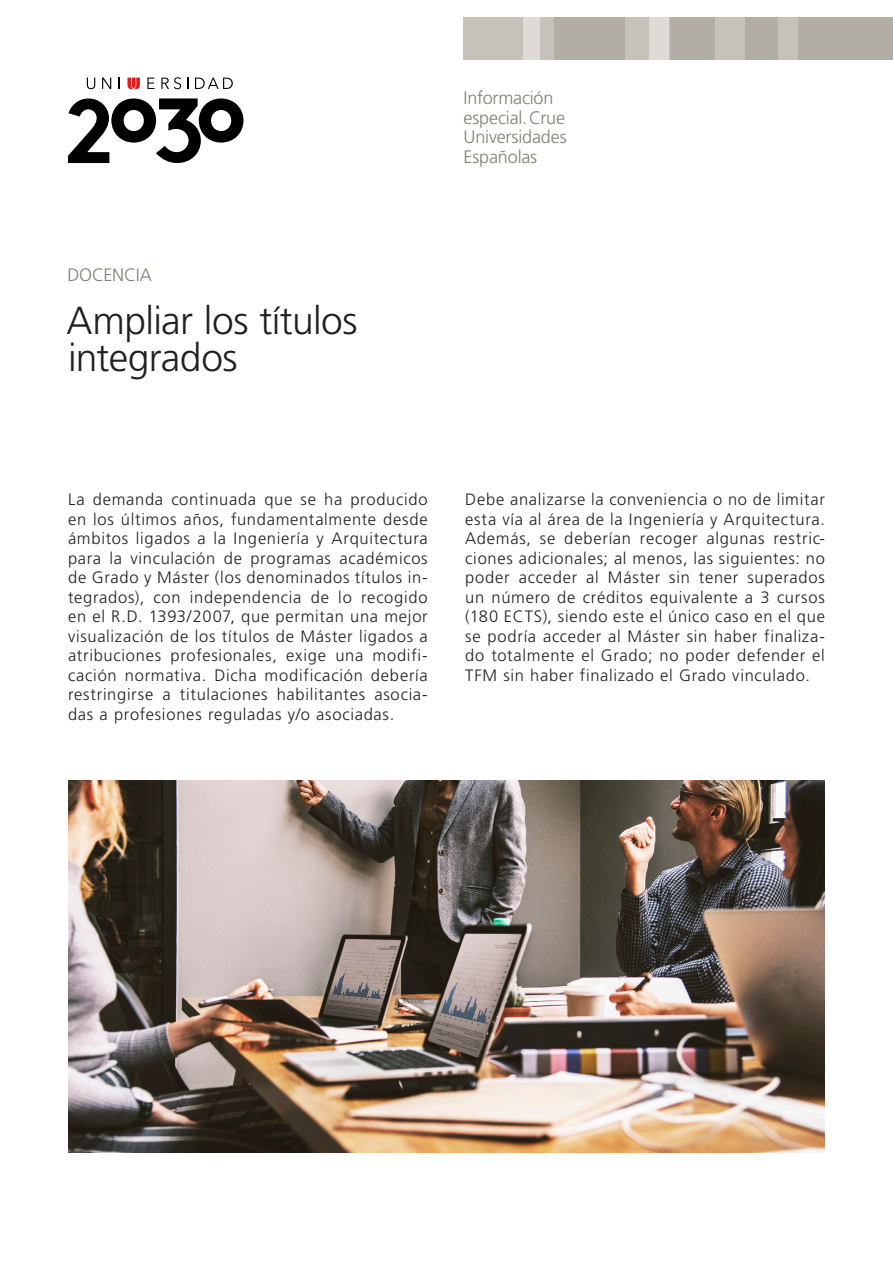
<style>
.page{position:relative;width:893px;height:1263px;background:#fff}
.page>*{position:absolute;margin:0;border:0;box-sizing:border-box;transform-origin:0 0}
.Título{font:300 39px/37.5px "Frutiger LT Std";letter-spacing:-.015em;color:#231f20}
.Entradilla_Título{font:300 18px/19.5px "Frutiger LT Std";letter-spacing:-.01em;color:#82806e}
.Texto_Seguido{font:300 16.5px/19.5px "Frutiger LT Std";letter-spacing:.045em;color:#231f20;text-align:justify}
</style>
<div class="page">
<div style="left:798px;top:17px;width:95px;height:43px;background:#b2ada6"></div>
<div style="left:523px;top:17px;width:18px;height:43px;background:#dedbd7"></div>
<div style="left:463px;top:17px;width:60px;height:43px;background:#c5c2bb"></div>
<div style="left:777px;top:17px;width:21px;height:43px;background:#c5c2bb"></div>
<div style="left:649px;top:17px;width:21px;height:43px;background:#dedbd7"></div>
<div style="left:541px;top:17px;width:13px;height:43px;background:#c5c2bb"></div>
<div style="left:624px;top:17px;width:25px;height:43px;background:#c5c2bb"></div>
<div style="left:554px;top:17px;width:70px;height:43px;background:#b2ada6"></div>
<div style="left:715px;top:17px;width:30px;height:43px;background:#c5c2bb"></div>
<div style="left:745px;top:17px;width:32px;height:43px;background:#b2ada6"></div>
<div style="left:670px;top:17px;width:45px;height:43px;background:#b2ada6"></div>
<svg style="left:68px;top:98px;width:175px;height:65px"></svg>
<svg style="left:87px;top:78px;width:8px;height:11px"></svg>
<svg style="left:102px;top:78px;width:9px;height:11px"></svg>
<svg style="left:147px;top:78px;width:8px;height:11px"></svg>
<svg style="left:161px;top:77px;width:20px;height:12px"></svg>
<svg style="left:195px;top:78px;width:38px;height:11px"></svg>
<svg style="left:127px;top:78px;width:13px;height:11px"></svg>
<img style="left:68px;top:780px;width:757px;height:372px">
<p class="Entradilla_Título" style="left:67px;top:265px;width:86px">DOCENCIA</p>
<p class="Título" style="left:67px;top:302px;width:293px">Ampliar los títulos integrados</p>
<p class="Entradilla_Título" style="left:463px;top:88px;width:103px">Información especial. Crue</p>
<p class="Entradilla_Título" style="left:463px;top:127px;width:105px">Universidades<br>Españolas</p>
<p class="Texto_Seguido" style="left:68px;top:490px;width:361px">La demanda continuada que se ha producido en los últimos años, fundamentalmente desde ámbitos ligados a la Ingeniería y Arquitectura para la vinculación de programas académicos de Grado y Máster (los denominados títulos in&shy;tegrados), con independencia de lo recogido en el R.D. 1393/2007, que permitan una mejor visualización de los títulos de Máster ligados a atribuciones profesionales, exige una modifi&shy;cación normativa. Dicha modificación debería restringirse a titulaciones habilitantes asocia&shy;das a profesiones reguladas y/o asociadas.</p>
<p class="Texto_Seguido" style="left:465px;top:490px;width:361px">Debe analizarse la conveniencia o no de limitar esta vía al área de la Ingeniería y Arquitectura.<br>Además, se deberían recoger algunas restric&shy;ciones adicionales; al menos, las siguientes: no poder acceder al Máster sin tener superados un número de créditos equivalente a 3 cursos (180 ECTS), siendo este el único caso en el que se podría acceder al Máster sin haber finaliza&shy;do totalmente el Grado; no poder defender el TFM sin haber finalizado el Grado vinculado.</p>
</div>
